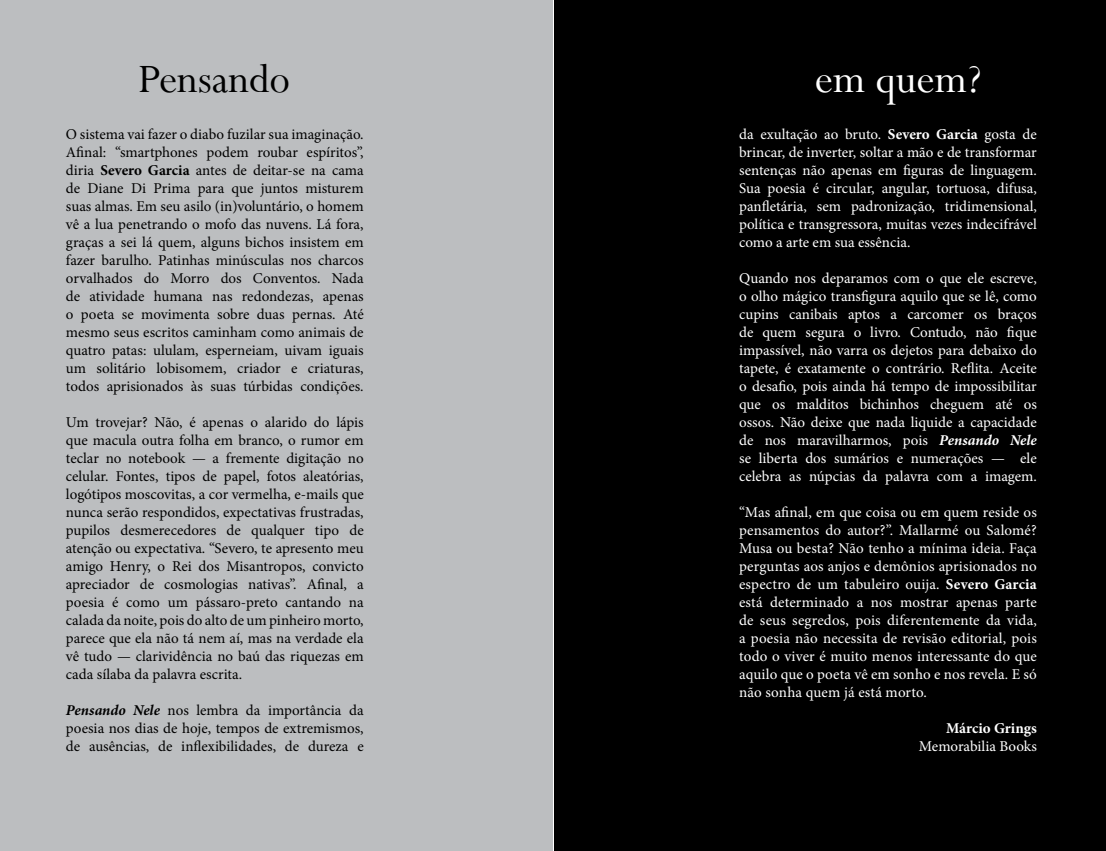
<style>
.page{position:relative;width:1106px;height:851px;background:#fff}
.page>*{position:absolute;margin:0;border:0;box-sizing:border-box;transform-origin:0 0}
.t1{font:45px "Perpetua";color:#000}
.t2{font:45px "Perpetua";color:#fff}
.t3{font:15px/18px "Minion Pro";color:#000;text-align:justify}
.t4{font:15px/18px "Minion Pro";color:#fff;text-align:justify}
.t5{font:700 15px "Minion Pro";letter-spacing:-.005em;color:#fff}
.s1{font-weight:700}
.s2{font-weight:700;font-style:italic}
</style>
<div class="page">
<div style="left:0;top:0;width:553px;height:850px;background:#bcbec0"></div>
<div style="left:554px;top:0;width:552px;height:850px;background:#000"></div>
<h1 class="t1" style="left:138px;top:51px;width:153px">Pensando</h1>
<h1 class="t2" style="left:815px;top:51px;width:168px">em quem?</h1>
<p class="t3" style="left:66px;top:125px;width:299px">O sistema vai fazer o diabo fuzilar sua imaginação.<br>Afinal: “smartphones podem roubar espíritos”, diria <span class="s1">Severo Garcia</span> antes de deitar-se na cama de Diane Di Prima para que juntos misturem suas almas. Em seu asilo (in)voluntário, o homem vê a lua penetrando o mofo das nuvens. Lá fora, graças a sei lá quem, alguns bichos insistem em fazer barulho. Patinhas minúsculas nos charcos orvalhados do Morro dos Conventos. Nada de atividade humana nas redondezas, apenas o poeta se movimenta sobre duas pernas. Até mesmo seus escritos caminham como animais de quatro patas: ululam, esperneiam, uivam iguais um solitário lobisomem, criador e criaturas, todos aprisionados às suas túrbidas condições.</p>
<p class="t3" style="left:66px;top:413px;width:299px">Um trovejar? Não, é apenas o alarido do lápis que macula outra folha em branco, o rumor em teclar no notebook — a fremente digitação no celular. Fontes, tipos de papel, fotos aleatórias, logótipos moscovitas, a cor vermelha, e-mails que nunca serão respondidos, expectativas frustradas, pupilos desmerecedores de qualquer tipo de atenção ou expectativa. “Severo, te apresento meu amigo Henry, o Rei dos Misantropos, convicto apreciador de cosmologias nativas”. Afinal, a poesia é como um pássaro-preto cantando na calada da noite, pois do alto de um pinheiro morto, parece que ela não tá nem aí, mas na verdade ela vê tudo — clarividência no baú das riquezas em cada sílaba da palavra escrita.</p>
<p class="t3" style="left:66px;top:701px;width:299px"><span class="s2">Pensando Nele</span> nos lembra da importância da poesia nos dias de hoje, tempos de extremismos, de ausências, de inflexibilidades, de dureza e</p>
<p class="t4" style="left:739px;top:125px;width:299px">da exultação ao bruto. <span class="s1">Severo Garcia</span> gosta de brincar, de inverter, soltar a mão e de transformar sentenças não apenas em figuras de linguagem.<br>Sua poesia é circular, angular, tortuosa, difusa, panfletária, sem padronização, tridimensional, política e transgressora, muitas vezes indecifrável como a arte em sua essência.</p>
<p class="t4" style="left:739px;top:269px;width:299px">Quando nos deparamos com o que ele escreve, o olho mágico transfigura aquilo que se lê, como cupins canibais aptos a carcomer os braços de quem segura o livro. Contudo, não fique impassível, não varra os dejetos para debaixo do tapete, é exatamente o contrário. Reflita. Aceite o desafio, pois ainda há tempo de impossibilitar que os malditos bichinhos cheguem até os ossos. Não deixe que nada liquide a capacidade de nos maravilharmos, pois <span class="s2">Pensando Nele </span>se liberta dos sumários e numerações — ele celebra as núpcias da palavra com a imagem.</p>
<p class="t4" style="left:739px;top:503px;width:299px">“Mas afinal, em que coisa ou em quem reside os pensamentos do autor?”. Mallarmé ou Salomé?<br>Musa ou besta? Não tenho a mínima ideia. Faça perguntas aos anjos e demônios aprisionados no espectro de um tabuleiro ouija. <span class="s1">Severo Garcia </span>está determinado a nos mostrar apenas parte de seus segredos, pois diferentemente da vida, a poesia não necessita de revisão editorial, pois todo o viver é muito menos interessante do que aquilo que o poeta vê em sonho e nos revela. E só não sonha quem já está morto.</p>
<p class="t5" style="left:946px;top:717px;width:92px">Márcio Grings</p>
<p class="t4" style="left:919px;top:737px;width:119px">Memorabilia Books</p>
</div>
